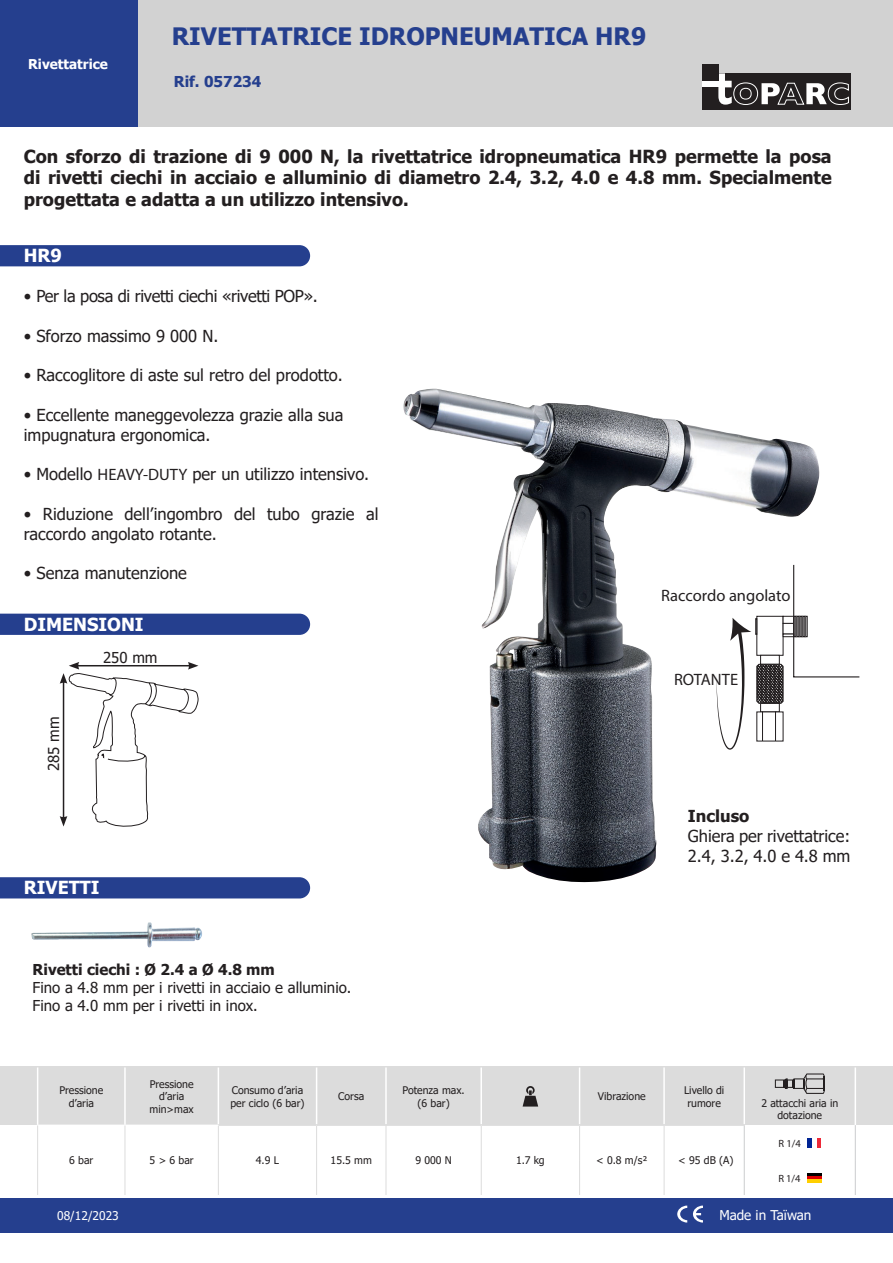
<style>
.page{position:relative;width:893px;height:1263px;background:#fff}
.page>*{position:absolute;margin:0;border:0;box-sizing:border-box;transform-origin:0 0}
.t1{font:700 24px "Tahoma";color:#253f8e}
.t2{font:700 18px/21.6px "Tahoma";color:#231f20;text-align:justify}
.t3{font:700 18px "Tahoma";color:#fff}
.t4{font:16.5px/19.8px "Tahoma";color:#231f20}
.t5{font:16.5px "Tahoma";letter-spacing:-.02em;color:#231f20}
.t6{font:16.5px "Myriad Pro";color:#231f20}
.t7{font:700 16.5px "Tahoma";color:#231f20}
.t8{font:15px "Tahoma";color:#231f20}
.t9{font:700 15px "Tahoma";color:#231f20}
.t10{font:700 15px "Tahoma";color:#253f8e}
.t11{font:13.5px "Tahoma";color:#fff}
.t12{font:700 13.5px "Tahoma";color:#fff}
.t13{font:12px "Tahoma";color:#fff}
.t14{font:10.5px/12.6px "Tahoma";color:#231f20;text-align:center}
.Normal_7pt_condensed{font:10.5px "Myriad Pro";color:#231f20}
.s1{font-family:"Myriad Pro"}
</style>
<div class="page">
<div style="left:137px;top:0;width:756px;height:127px;background:#d2d2d2"></div>
<div style="left:0;top:1198px;width:893px;height:34px;background:#253f8e"></div>
<div style="left:0;top:0;width:137px;height:127px;background:#253f8e"></div>
<div style="left:0;top:245px;width:310px;height:21px;background:#253f8e"></div>
<div style="left:0;top:614px;width:310px;height:21px;background:#253f8e"></div>
<div style="left:0;top:877px;width:310px;height:21px;background:#253f8e"></div>
<div style="left:0;top:1066px;width:893px;height:59px;background:#dcdcdc"></div>
<svg style="left:677px;top:1205px;width:10px;height:17px"></svg>
<svg style="left:693px;top:1205px;width:10px;height:17px"></svg>
<div style="left:702px;top:73px;width:148px;height:37px;background:#231f20"></div>
<svg style="left:718px;top:73px;width:131px;height:32px"></svg>
<div style="left:702px;top:71px;width:16px;height:16px;background:#fff"></div>
<div style="left:702px;top:64px;width:16px;height:17px;background:#231f20"></div>
<img style="left:403px;top:391px;width:417px;height:492px">
<svg style="left:60px;top:662px;width:139px;height:165px"></svg>
<img style="left:31px;top:922px;width:171px;height:26px">
<svg style="left:717px;top:616px;width:90px;height:134px"></svg>
<hr style="left:793px;top:565px;width:1px;height:112px;background:#231f20">
<hr style="left:793px;top:676px;width:66px;height:1px;background:#231f20">
<svg style="left:124px;top:1126px;width:540px;height:69px"></svg>
<hr style="left:37px;top:1067px;width:1px;height:58px;background:#fff">
<hr style="left:124px;top:1067px;width:2px;height:58px;background:#fff">
<hr style="left:218px;top:1067px;width:1px;height:57px;background:#fff">
<hr style="left:316px;top:1067px;width:1px;height:57px;background:#fff">
<hr style="left:385px;top:1067px;width:2px;height:57px;background:#fff">
<hr style="left:480px;top:1067px;width:2px;height:57px;background:#fff">
<hr style="left:579px;top:1067px;width:1px;height:57px;background:#fff">
<hr style="left:663px;top:1067px;width:2px;height:57px;background:#fff">
<hr style="left:743px;top:1067px;width:2px;height:57px;background:#fff">
<hr style="left:855px;top:1067px;width:1px;height:58px;background:#fff">
<hr style="left:218px;top:1124px;width:99px;height:2px;background:#dcdcdc">
<hr style="left:317px;top:1124px;width:69px;height:2px;background:#dcdcdc">
<hr style="left:386px;top:1124px;width:95px;height:2px;background:#dcdcdc">
<hr style="left:481px;top:1124px;width:99px;height:2px;background:#dcdcdc">
<hr style="left:580px;top:1124px;width:84px;height:2px;background:#dcdcdc">
<hr style="left:664px;top:1124px;width:81px;height:2px;background:#dcdcdc">
<hr style="left:37px;top:1125px;width:1px;height:35px;background:#dcdcdc">
<hr style="left:125px;top:1125px;width:1px;height:35px;background:#dcdcdc">
<hr style="left:218px;top:1126px;width:1px;height:34px;background:#dcdcdc">
<hr style="left:316px;top:1126px;width:1px;height:34px;background:#dcdcdc">
<hr style="left:386px;top:1126px;width:1px;height:34px;background:#dcdcdc">
<hr style="left:481px;top:1126px;width:1px;height:34px;background:#dcdcdc">
<hr style="left:579px;top:1126px;width:1px;height:34px;background:#dcdcdc">
<hr style="left:664px;top:1126px;width:1px;height:34px;background:#dcdcdc">
<hr style="left:37px;top:1160px;width:1px;height:35px;background:#dcdcdc">
<hr style="left:125px;top:1160px;width:1px;height:35px;background:#dcdcdc">
<hr style="left:218px;top:1160px;width:1px;height:35px;background:#dcdcdc">
<hr style="left:316px;top:1160px;width:1px;height:35px;background:#dcdcdc">
<hr style="left:386px;top:1160px;width:1px;height:35px;background:#dcdcdc">
<hr style="left:481px;top:1160px;width:1px;height:35px;background:#dcdcdc">
<hr style="left:579px;top:1160px;width:1px;height:35px;background:#dcdcdc">
<hr style="left:664px;top:1160px;width:1px;height:35px;background:#dcdcdc">
<hr style="left:744px;top:1126px;width:1px;height:34px;background:#d1d2d4">
<hr style="left:744px;top:1160px;width:1px;height:35px;background:#d1d2d4">
<hr style="left:855px;top:1125px;width:1px;height:35px;background:#d1d2d4">
<hr style="left:855px;top:1160px;width:1px;height:35px;background:#d1d2d4">
<svg style="left:523px;top:1086px;width:15px;height:20px"></svg>
<svg style="left:775px;top:1073px;width:50px;height:21px"></svg>
<div style="left:807px;top:1138px;width:14px;height:9px;background:#ed2938"></div>
<div style="left:807px;top:1138px;width:10px;height:9px;background:#fff"></div>
<div style="left:807px;top:1138px;width:5px;height:9px;background:#002494"></div>
<div style="left:807px;top:1173px;width:14px;height:9px;background:#000"></div>
<div style="left:807px;top:1176px;width:14px;height:6px;background:#de0000"></div>
<hr style="left:807px;top:1179px;width:14px;height:3px;background:#ffcf00">
<p class="t12" style="left:28px;top:54px;width:81px">Rivettatrice</p>
<p class="t1" style="left:172px;top:20px;width:476px">RIVETTATRICE IDROPNEUMATICA HR9</p>
<p class="t10" style="left:174px;top:71px;width:89px">Rif. 057234</p>
<p class="t2" style="left:24px;top:146px;width:809px">Con sforzo di trazione di 9 000 N, la rivettatrice idropneumatica HR9 permette la posa di rivetti ciechi in acciaio e alluminio di diametro 2.4, 3.2, 4.0 e 4.8 mm. Specialmente progettata e adatta a un utilizzo intensivo.</p>
<p class="t3" style="left:24px;top:243px;width:40px">HR9</p>
<p class="t5" style="left:24px;top:285px;width:296px">• Per la posa di rivetti ciechi «rivetti POP».</p>
<p class="t4" style="left:24px;top:327px;width:196px">• Sforzo massimo 9 000 N.</p>
<p class="t4" style="left:24px;top:366px;width:320px">• Raccoglitore di aste sul retro del prodotto.</p>
<p class="t4" style="left:24px;top:406px;width:321px">• Eccellente maneggevolezza grazie alla sua impugnatura ergonomica.</p>
<p class="t4" style="left:24px;top:465px;width:347px">• Modello <span class="s1">HEAVY-DUTY</span> per un utilizzo intensivo.</p>
<p class="t4" style="left:24px;top:505px;width:356px">• Riduzione dell’ingombro del tubo grazie al raccordo angolato rotante.</p>
<p class="t4" style="left:24px;top:564px;width:165px">• Senza manutenzione</p>
<p class="t3" style="left:24px;top:611px;width:121px">DIMENSIONI</p>
<p class="t8" style="left:44px;top:771px;width:56px;rotate:-90deg">285 mm</p>
<p class="t8" style="left:103px;top:648px;width:56px">250 mm</p>
<p class="t3" style="left:24px;top:875px;width:77px">RIVETTI</p>
<p class="t9" style="left:33px;top:959px;width:244px">Rivetti ciechi : Ø 2.4 a Ø 4.8 mm</p>
<p class="t8" style="left:33px;top:978px;width:320px">Fino a 4.8 mm per i rivetti in acciaio e alluminio.</p>
<p class="t8" style="left:33px;top:996px;width:227px">Fino a 4.0 mm per i rivetti in inox.</p>
<p class="t14" style="left:59px;top:1084px;width:45px">Pressione</p>
<p class="t14" style="left:69px;top:1097px;width:27px">d’aria</p>
<p class="t14" style="left:150px;top:1078px;width:45px">Pressione</p>
<p class="t14" style="left:159px;top:1091px;width:27px">d’aria</p>
<p class="t14" style="left:150px;top:1103px;width:46px">min&gt;max</p>
<p class="t14" style="left:232px;top:1084px;width:73px">Consumo d’aria</p>
<p class="t14" style="left:230px;top:1097px;width:76px">per ciclo (6 bar)</p>
<p class="t14" style="left:338px;top:1091px;width:27px">Corsa</p>
<p class="t14" style="left:402px;top:1084px;width:64px">Potenza max.</p>
<p class="t14" style="left:418px;top:1097px;width:34px">(6 bar)</p>
<p class="t6" style="left:661px;top:585px;width:131px">Raccordo angolato</p>
<p class="t6" style="left:674px;top:669px;width:66px">ROTANTE</p>
<p class="t7" style="left:688px;top:805px;width:63px">Incluso</p>
<p class="t4" style="left:688px;top:827px;width:164px">Ghiera per rivettatrice:</p>
<p class="t4" style="left:688px;top:847px;width:164px">2.4, 3.2, 4.0 e 4.8 mm</p>
<p class="t14" style="left:598px;top:1091px;width:49px">Vibrazione</p>
<p class="t14" style="left:684px;top:1084px;width:42px">Livello di</p>
<p class="t14" style="left:687px;top:1097px;width:35px">rumore</p>
<p class="t14" style="left:761px;top:1097px;width:78px">2 attacchi aria in dotazione</p>
<p class="t14" style="left:69px;top:1154px;width:26px">6 bar</p>
<p class="t14" style="left:150px;top:1154px;width:46px">5 &gt; 6 bar</p>
<p class="t14" style="left:256px;top:1154px;width:25px">4.9 L</p>
<p class="t14" style="left:331px;top:1154px;width:43px">15.5 mm</p>
<p class="t14" style="left:415px;top:1154px;width:38px">9 000 N</p>
<p class="t14" style="left:516px;top:1154px;width:30px">1.7 kg</p>
<p class="t14" style="left:596px;top:1154px;width:53px">&lt; 0.8 m/s²</p>
<p class="t14" style="left:678px;top:1154px;width:57px">&lt; 95 dB (A)</p>
<p class="Normal_7pt_condensed" style="left:778px;top:1137px;width:24px">R 1/4</p>
<p class="Normal_7pt_condensed" style="left:778px;top:1172px;width:24px">R 1/4</p>
<p class="t13" style="left:57px;top:1207px;width:63px">08/12/2023</p>
<p class="t11" style="left:719px;top:1206px;width:94px">Made in Taïwan</p>
</div>
